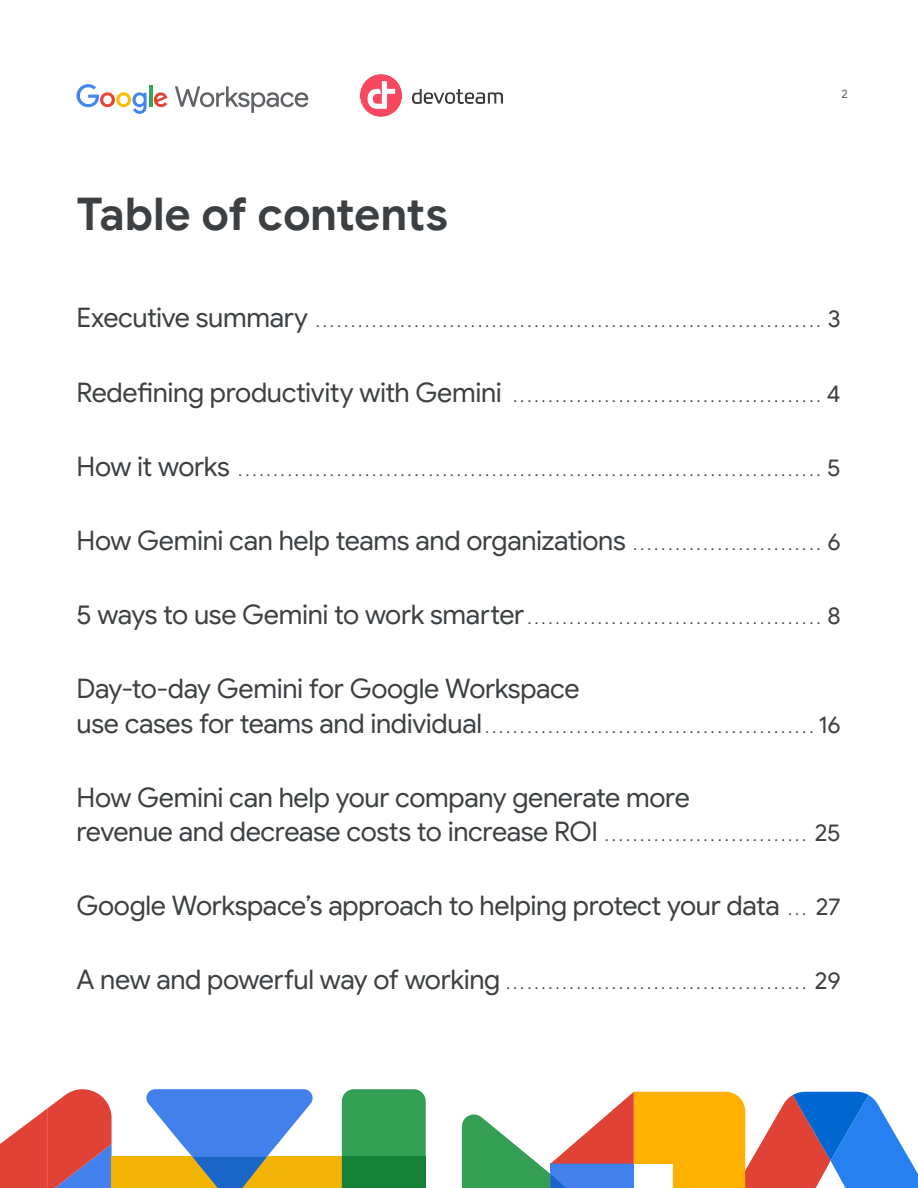
<style>
.page{position:relative;width:918px;height:1188px;background:#fff}
.page>*{position:absolute;margin:0;border:0;box-sizing:border-box;transform-origin:0 0}
.t1{font:700 45px "Google Sans";letter-spacing:-.01em;color:#3c4043}
.t2{font:27px/34.2px "Google Sans";letter-spacing:-.01em;color:#3c4043}
.t3{font:15px "Google Sans";color:#3c4043}
.t4{font:12px "Google Sans";color:#5f6368}
.s1{font-size:27px}
.s2{font-size:24px}
.s3{font-size:15px}
</style>
<div class="page">
<svg style="left:175px;top:86px;width:133px;height:27px"></svg>
<svg style="left:77px;top:84px;width:70px;height:30px"></svg>
<hr style="left:149px;top:85px;width:3px;height:22px;background:#34a853">
<svg style="left:154px;top:92px;width:13px;height:15px"></svg>
<svg style="left:0;top:1089px;width:112px;height:99px"></svg>
<div style="left:112px;top:1157px;width:230px;height:31px;background:#f2b305"></div>
<svg style="left:144px;top:1089px;width:171px;height:99px"></svg>
<div style="left:342px;top:1089px;width:84px;height:68px;background:#339e54"></div>
<div style="left:342px;top:1157px;width:84px;height:31px;background:#178038"></div>
<svg style="left:462px;top:1092px;width:456px;height:96px"></svg>
<img style="left:360px;top:74px;width:143px;height:43px">
<h1 class="t1" style="left:76px;top:187px;width:373px">Table of contents</h1>
<p class="t4" style="left:842px;top:86px;width:8px">2</p>
<p class="t3" style="left:76px;top:313px;width:766px"><span class="s1">Executive summary</span> . . . . . . . . . . . . . . . . . . . . . . . . . . . . . . . . . . . . . . . . . . . . . . . . . . . . . . . . . . . . . . . . . . . . . . . . <span class="s2">3</span></p>
<p class="t3" style="left:76px;top:387px;width:766px"><span class="s1">Redefining productivity with Gemini</span> . . . . . . . . . . . . . . . . . . . . . . . . . . . . . . . . . . . . . . . . . . . <span class="s2">4</span></p>
<p class="t3" style="left:76px;top:461px;width:766px"><span class="s1">How it works</span> . . . . . . . . . . . . . . . . . . . . . . . . . . . . . . . . . . . . . . . . . . . . . . . . . . . . . . . . . . . . . . . . . . . . . . . . . . . . . . . . . . . <span class="s2">5</span></p>
<h2 class="t2" style="left:76px;top:523px;width:766px">How Gemini can help teams and organizations <span class="s3">. . . . . . . . . . . . . . . . . . . . . . . . . . .</span> <span class="s2">6</span></h2>
<p class="t3" style="left:76px;top:610px;width:766px"><span class="s1">5 ways to use Gemini to work smarter</span> . . . . . . . . . . . . . . . . . . . . . . . . . . . . . . . . . . . . . . . . . . <span class="s2">8</span></p>
<h2 class="t2" style="left:76px;top:672px;width:505px">Day-to-day Gemini for Google Workspace</h2>
<p class="t3" style="left:76px;top:718px;width:766px"><span class="s1">use cases for teams and individual</span> . . . . . . . . . . . . . . . . . . . . . . . . . . . . . . . . . . . . . . . . . . . . . . . <span class="s2">16</span></p>
<h2 class="t2" style="left:76px;top:780px;width:766px">How Gemini can help your company generate more<br>revenue and decrease costs to increase ROI <span class="s3">. . . . . . . . . . . . . . . . . . . . . . . . . . . . .</span> <span class="s2">25</span></h2>
<h2 class="t2" style="left:76px;top:889px;width:766px">Google Workspace’s approach to helping protect your data <span class="s3">. . .</span> <span class="s2">27</span></h2>
<p class="t3" style="left:76px;top:975px;width:766px"><span class="s1">A new and powerful way of working</span> . . . . . . . . . . . . . . . . . . . . . . . . . . . . . . . . . . . . . . . . . . . <span class="s2">29</span></p>
</div>
